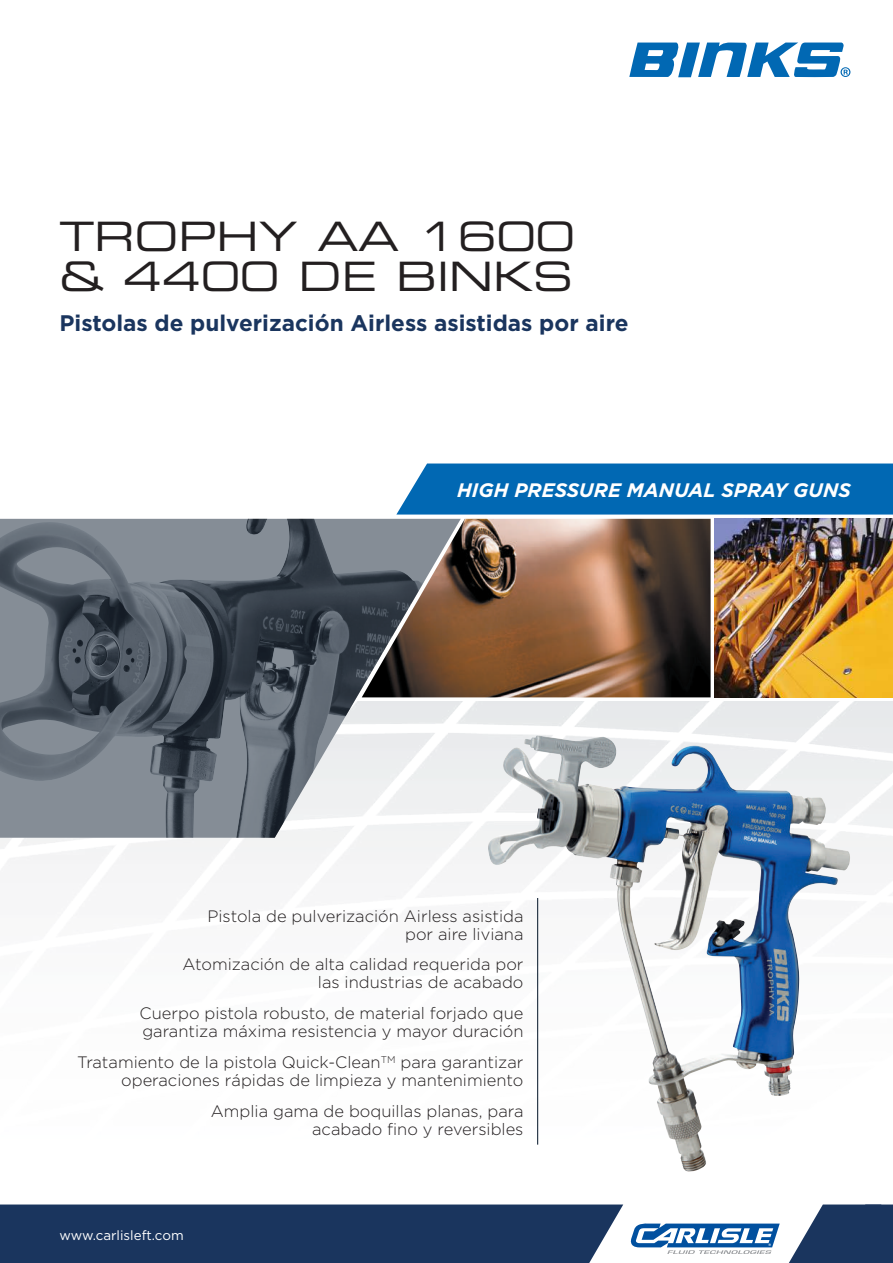
<style>
.page{position:relative;width:893px;height:1263px;background:#fff}
.page>*{position:absolute;margin:0;border:0;box-sizing:border-box;transform-origin:0 0}
.t1{font:40.5px/40.5px "Eurostile Extended Two";color:#231f20}
.t2{font:700 22.5px "Gotham";color:#1a355e}
.t3{font:italic 700 19.5px "Gotham";color:#fff}
.t4{font:300 16.5px/18px "Gotham";color:#231f20;text-align:right}
.t5{font:13.35px "Gotham";color:#fff}
</style>
<div class="page">
<svg style="left:631px;top:1223px;width:149px;height:31px"></svg>
<div style="left:0;top:1204px;width:623px;height:59px;background:#1a355e"></div>
<svg style="left:789px;top:1204px;width:104px;height:59px"></svg>
<div style="left:28px;top:1224px;width:157px;height:22px;background:#1a355e"></div>
<img style="left:0;top:702px;width:893px;height:394px">
<svg style="left:629px;top:43px;width:221px;height:34px"></svg>
<div style="left:396px;top:463px;width:497px;height:51px;background:#0168b3"></div>
<svg style="left:0;top:519px;width:461px;height:319px"></svg>
<img style="left:715px;top:519px;width:178px;height:178px">
<img style="left:362px;top:519px;width:349px;height:178px">
<img style="left:486px;top:735px;width:221px;height:437px">
<h1 class="t1" style="left:60px;top:215px;width:517px">TROPHY AA 1600 &amp; 4400 DE BINKS</h1>
<h2 class="t2" style="left:60px;top:310px;width:570px">Pistolas de pulverización Airless asistidas por aire</h2>
<p class="t3" style="left:457px;top:479px;width:395px">HIGH PRESSURE MANUAL SPRAY GUNS</p>
<p class="t4" style="left:207px;top:906px;width:317px">Pistola de pulverización Airless asistida por aire liviana</p>
<p class="t4" style="left:183px;top:955px;width:342px">Atomización de alta calidad requerida por las industrias de acabado</p>
<p class="t4" style="left:140px;top:1004px;width:385px;text-align:left">Cuerpo pistola robusto, de material forjado que garantiza máxima resistencia y mayor duración</p>
<p class="t4" style="left:77px;top:1053px;width:448px">Tratamiento de la pistola Quick-Clean<sup>TM</sup> para garantizar operaciones rápidas de limpieza y mantenimiento</p>
<p class="t4" style="left:211px;top:1101px;width:314px">Amplia gama de boquillas planas, para acabado fino y reversibles</p>
<p class="t5" style="left:60px;top:1229px;width:126px">www.carlisleft.com</p>
</div>
